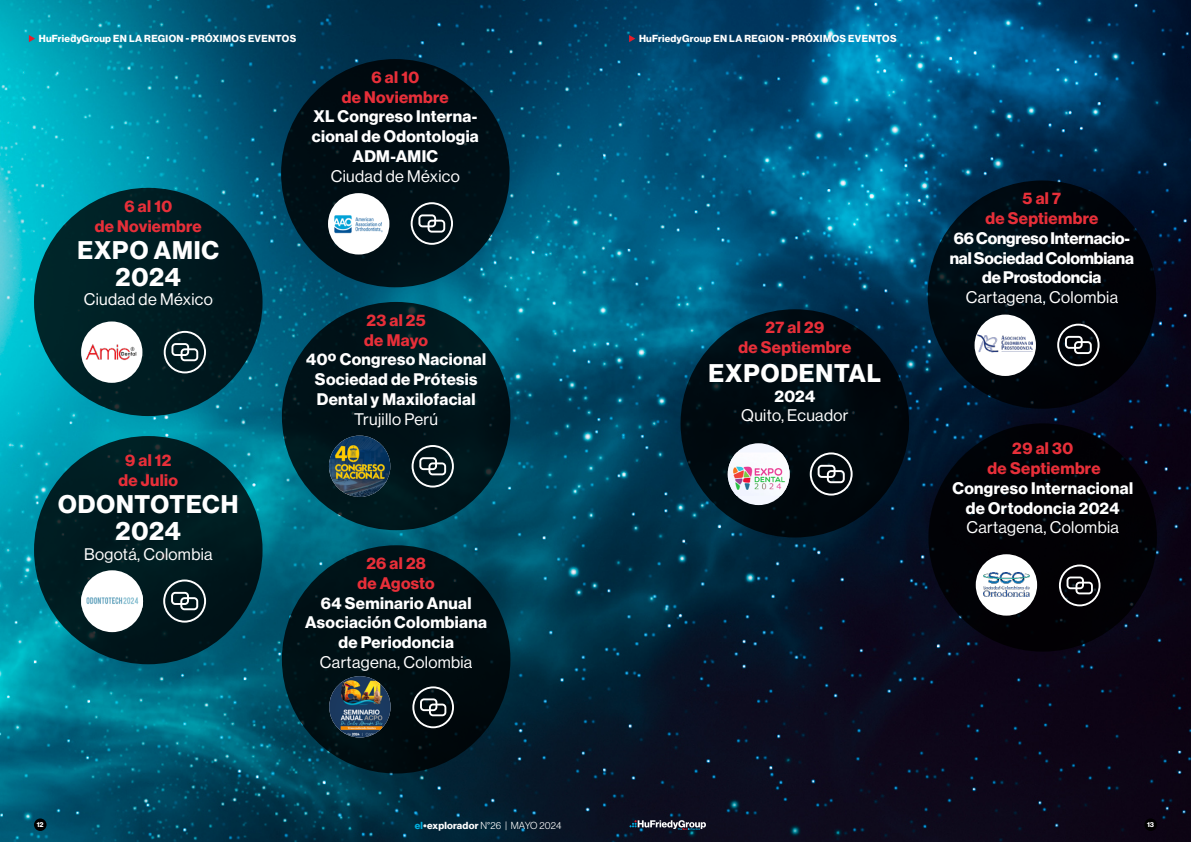
<style>
.page{position:relative;width:1191px;height:842px;background:#fff}
.page>*{position:absolute;margin:0;border:0;box-sizing:border-box;transform-origin:0 0}
.t1{font:25px/27px "N Haas Grotesk DS Pro 75 Bd";letter-spacing:.035em;color:#fff;text-align:center}
.t2{font:16.4px/19.7px "N Haas Grotesk DS Pro 75 Bd";letter-spacing:.02em;color:#fff;text-align:center}
.t3{font:16.4px/19.7px "N Haas Grotesk DS Pro 75 Bd";letter-spacing:.02em;color:#e72f39;text-align:center}
.t4{font:16.4px "N Haas Grotesk DS Pro 55 Rg";letter-spacing:.02em;color:#fff}
.t5{font:16.4px/19.7px "N Haas Grotesk DS Pro 75 Bd";letter-spacing:-.01em;color:#fff;text-align:center}
.t6{font:10px "N Haas Grotesk DS Pro 75 Bd";letter-spacing:.035em;color:#fff}
.t7{font:10px "N Haas Grotesk DS Pro 45 Lt";letter-spacing:.015em;color:#fff}
.t8{font:7px "N Haas Grotesk DS Pro 75 Bd";color:#fff}
.s1{font-family:"N Haas Grotesk DS Pro 75 Bd";color:#00b0e1}
.s2{font-family:"N Haas Grotesk DS Pro 75 Bd";color:#ededed}
.s3{font-family:"N Haas Grotesk DS Pro 75 Bd"}
</style>
<div class="page">
<img style="left:0;top:0;width:1191px;height:842px">
<div style="left:34px;top:818px;width:13px;height:13px;background:#000;border-radius:50%"></div>
<div style="left:1144px;top:818px;width:13px;height:13px;background:#000;border-radius:50%"></div>
<svg style="left:629px;top:820px;width:77px;height:10px"></svg>
<svg style="left:29px;top:35px;width:6px;height:7px"></svg>
<svg style="left:629px;top:35px;width:6px;height:7px"></svg>
<div style="left:34px;top:436px;width:228px;height:228px;background:#001b1f;border-radius:50%"></div>
<div style="left:282px;top:545px;width:228px;height:228px;background:#000e13;border-radius:50%"></div>
<div style="left:928px;top:423px;width:229px;height:229px;background:#000;border-radius:50%"></div>
<div style="left:163px;top:579px;width:43px;height:44px;border:2px solid #fff;border-radius:50%"></div>
<div style="left:171px;top:592px;width:18px;height:13px;border:2px solid #fff;border-radius:3px"></div>
<div style="left:180px;top:597px;width:18px;height:13px;border:2px solid #fff;border-radius:3px"></div>
<div style="left:281px;top:59px;width:228px;height:228px;background:#000d14;border-radius:50%"></div>
<svg style="left:927px;top:180px;width:229px;height:229px;background:#00070e"></svg>
<div style="left:328px;top:193px;width:61px;height:61px;background:#fff;border-radius:50%"></div>
<img style="left:334px;top:215px;width:49px;height:19px">
<div style="left:974px;top:315px;width:62px;height:61px;background:#fff;border-radius:50%"></div>
<img style="left:977px;top:334px;width:55px;height:18px">
<div style="left:412px;top:686px;width:42px;height:42px;border:2px solid #fff;border-radius:50%"></div>
<div style="left:420px;top:698px;width:17px;height:13px;border:2px solid #fff;border-radius:3px"></div>
<div style="left:429px;top:703px;width:17px;height:13px;border:2px solid #fff;border-radius:3px"></div>
<div style="left:1059px;top:564px;width:41px;height:42px;border:2px solid #fff;border-radius:50%"></div>
<div style="left:1066px;top:576px;width:18px;height:13px;border:2px solid #fff;border-radius:3px"></div>
<div style="left:1075px;top:582px;width:17px;height:12px;border:2px solid #fff;border-radius:3px"></div>
<div style="left:411px;top:202px;width:42px;height:43px;border:2px solid #fff;border-radius:50%"></div>
<div style="left:418px;top:214px;width:18px;height:13px;border:2px solid #fff;border-radius:3px"></div>
<div style="left:427px;top:220px;width:18px;height:13px;border:2px solid #fff;border-radius:3px"></div>
<div style="left:1057px;top:324px;width:42px;height:42px;border:2px solid #fff;border-radius:50%"></div>
<div style="left:1065px;top:336px;width:17px;height:13px;border:2px solid #fff;border-radius:3px"></div>
<div style="left:1074px;top:341px;width:17px;height:13px;border:2px solid #fff;border-radius:3px"></div>
<div style="left:81px;top:570px;width:62px;height:62px;background:#fff;border-radius:50%"></div>
<img style="left:81px;top:595px;width:62px;height:13px">
<img style="left:329px;top:676px;width:61px;height:61px;border-radius:31px">
<div style="left:975px;top:554px;width:62px;height:62px;background:#fff;border-radius:50%"></div>
<img style="left:983px;top:573px;width:46px;height:24px">
<div style="left:34px;top:188px;width:228px;height:228px;background:#001d22;border-radius:50%"></div>
<div style="left:680px;top:309px;width:229px;height:228px;background:#00090f;border-radius:50%"></div>
<div style="left:81px;top:321px;width:61px;height:62px;background:#fff;border-radius:50%"></div>
<img style="left:83px;top:339px;width:58px;height:27px">
<div style="left:164px;top:331px;width:42px;height:42px;border:2px solid #fff;border-radius:50%"></div>
<div style="left:171px;top:343px;width:18px;height:13px;border:2px solid #fff;border-radius:3px"></div>
<div style="left:181px;top:348px;width:17px;height:13px;border:2px solid #fff;border-radius:3px"></div>
<div style="left:282px;top:302px;width:228px;height:228px;background:#00141a;border-radius:50%"></div>
<img style="left:329px;top:436px;width:61px;height:61px;border-radius:31px">
<div style="left:411px;top:445px;width:43px;height:42px;border:2px solid #fff;border-radius:50%"></div>
<div style="left:419px;top:457px;width:18px;height:13px;border:2px solid #fff;border-radius:3px"></div>
<div style="left:428px;top:462px;width:18px;height:13px;border:2px solid #fff;border-radius:3px"></div>
<div style="left:809px;top:452px;width:43px;height:44px;border:2px solid #fff;border-radius:50%"></div>
<div style="left:817px;top:465px;width:18px;height:13px;border:2px solid #fff;border-radius:3px"></div>
<div style="left:827px;top:470px;width:17px;height:13px;border:2px solid #fff;border-radius:3px"></div>
<div style="left:727px;top:443px;width:62px;height:62px;background:#f4f7ff;border-radius:50%"></div>
<img style="left:727px;top:452px;width:62px;height:44px">
<p class="t6" style="left:39px;top:33px;width:259px">HuFriedyGroup EN LA REGION - PRÓXIMOS EVENTOS</p>
<p class="t6" style="left:639px;top:33px;width:259px">HuFriedyGroup EN LA REGION - PRÓXIMOS EVENTOS</p>
<p class="t3" style="left:95px;top:196px;width:108px">6 al 10<br>de Noviembre</p>
<h1 class="t1" style="left:77px;top:237px;width:143px">EXPO AMIC<br>2024</h1>
<p class="t4" style="left:84px;top:290px;width:130px">Ciudad de México</p>
<p class="t3" style="left:118px;top:451px;width:61px">9 al 12 de Julio</p>
<h1 class="t1" style="left:58px;top:491px;width:181px">ODONTOTECH<br>2024</h1>
<p class="t4" style="left:84px;top:545px;width:130px">Bogotá, Colombia</p>
<p class="t3" style="left:342px;top:68px;width:108px">6 al 10<br>de Noviembre</p>
<p class="t2" style="left:312px;top:107px;width:168px">XL Congreso Interna&shy;cional de Odontologia<br>ADM-AMIC</p>
<p class="t4" style="left:331px;top:167px;width:130px">Ciudad de México</p>
<p class="t3" style="left:364px;top:310px;width:65px;text-align:left">23 al 25 de Mayo</p>
<p class="t2" style="left:306px;top:350px;width:181px">40º Congreso Nacional<br>Sociedad de Prótesis<br>Dental y Maxilofacial</p>
<p class="t4" style="left:354px;top:409px;width:85px">Trujillo Perú</p>
<p class="t3" style="left:357px;top:554px;width:79px">26 al 28 de Agosto</p>
<p class="t2" style="left:305px;top:593px;width:183px">64 Seminario Anual<br>Asociación Colombiana de Periodoncia</p>
<p class="t4" style="left:320px;top:653px;width:154px">Cartagena, Colombia</p>
<p class="t3" style="left:738px;top:318px;width:114px">27 al 29<br>de Septiembre</p>
<h1 class="t1" style="left:708px;top:360px;width:174px">EXPODENTAL</h1>
<p class="t2" style="left:774px;top:386px;width:42px">2024</p>
<p class="t4" style="left:741px;top:406px;width:109px">Quito, Ecuador</p>
<p class="t3" style="left:985px;top:189px;width:114px">5 al 7<br>de Septiembre</p>
<p class="t5" style="left:949px;top:229px;width:186px">66 Congreso Internacio&shy;nal Sociedad Colombiana de Prostodoncia</p>
<p class="t4" style="left:965px;top:288px;width:154px">Cartagena, Colombia</p>
<p class="t3" style="left:987px;top:439px;width:114px">29 al 30<br>de Septiembre</p>
<p class="t2" style="left:952px;top:478px;width:182px">Congreso Internacional de Ortodoncia 2024</p>
<p class="t4" style="left:966px;top:518px;width:154px">Cartagena, Colombia</p>
<p class="t8" style="left:37px;top:821px;width:8px">12</p>
<p class="t7" style="left:415px;top:819px;width:148px"><span class="s1">el</span><span class="s2">•</span><span class="s3">explorador</span> N°26 | MAYO 2024</p>
<p class="t8" style="left:1147px;top:821px;width:9px">13</p>
</div>
